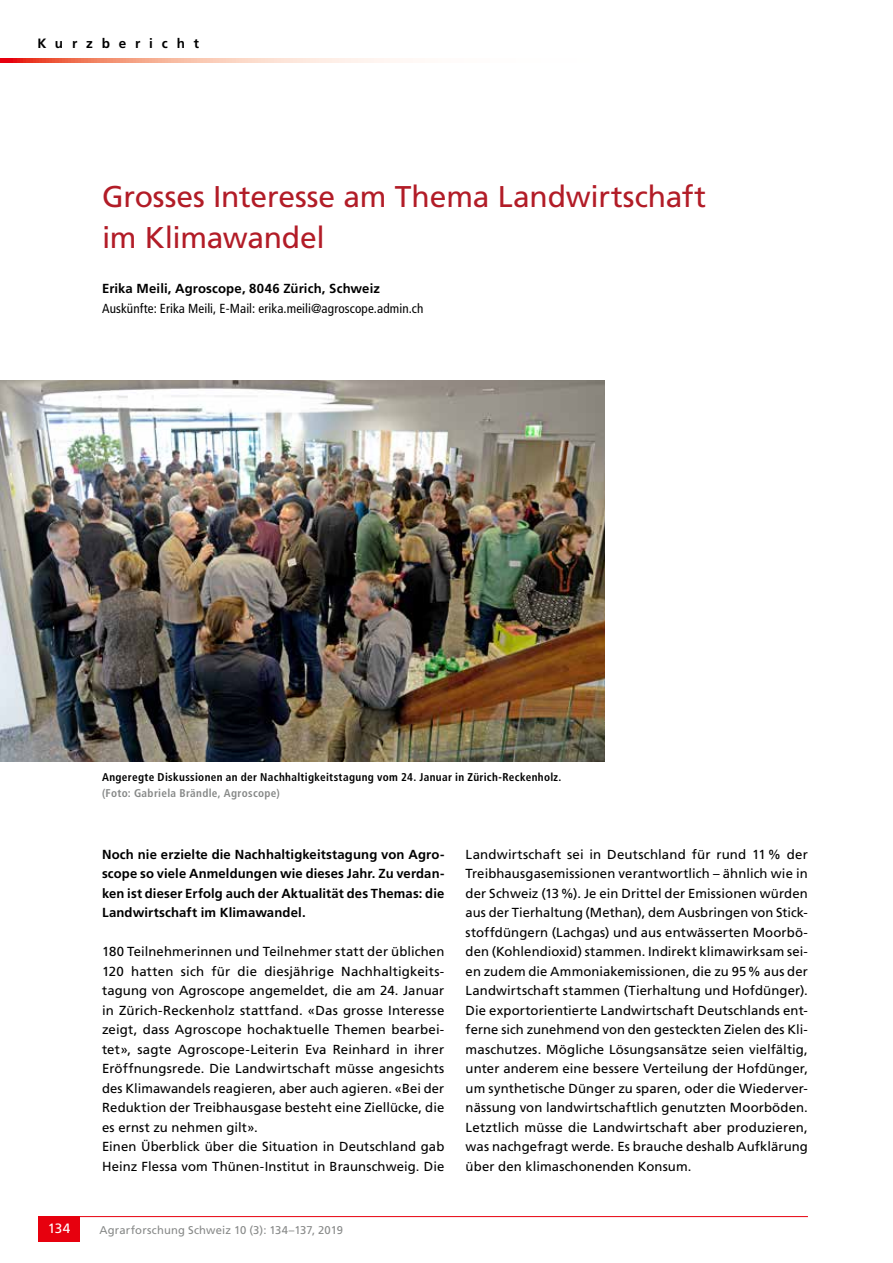
<style>
.page{position:relative;width:893px;height:1263px;background:#fff}
.page>*{position:absolute;margin:0;border:0;box-sizing:border-box;transform-origin:0 0}
.t1{font:30px/40.5px "Frutiger LT Std";letter-spacing:-.005em;color:#b21c27}
.t2{font:700 13.5px "Frutiger LT Std";letter-spacing:.655em;color:#000}
.t3{font:13.5px "Frutiger LT Std";color:#fff}
.t4{font:13.2px/19.5px "Frutiger LT Std";letter-spacing:.01em;color:#000}
.t5{font:700 13.2px/19.5px "Frutiger LT Std";letter-spacing:.01em;color:#000;text-align:justify}
.t6{font:condensed 13.2px "Frutiger LT Std";letter-spacing:.005em;color:#000}
.t7{font:700 condensed 11.25px "Frutiger LT Std";letter-spacing:.03em;color:#000}
.t8{font:11.25px "Frutiger LT Std";letter-spacing:.015em;color:#878988}
.t9{font:700 condensed 11.25px "Frutiger LT Std";letter-spacing:.03em;color:#878988}
</style>
<div class="page">
<svg style="left:0;top:58px;width:403px;height:5px;background:#f6b09e"></svg>
<hr style="left:38px;top:1216px;width:770px;height:1px;background:#e7000e">
<div style="left:38px;top:1216px;width:42px;height:26px;background:#e7000e"></div>
<img style="left:0;top:380px;width:605px;height:381px">
<p class="t2" style="left:37px;top:36px;width:163px">Kurzbericht</p>
<h1 class="t1" style="left:102px;top:177px;width:605px">Grosses Interesse am Thema Landwirtschaft im Klimawandel</h1>
<p class="t5" style="left:102px;top:279px;width:279px">Erika Meili, Agroscope, 8046 Zürich, Schweiz</p>
<p class="t6" style="left:102px;top:300px;width:323px">Auskünfte: Erika Meili, E-Mail: erika.meili@agroscope.admin.ch</p>
<p class="t7" style="left:102px;top:770px;width:461px">Angeregte Diskussionen an der Nachhaltigkeitstagung vom 24. Januar in Zürich-Reckenholz.</p>
<p class="t9" style="left:102px;top:787px;width:179px">(Foto: Gabriela Brändle, Agroscope)</p>
<p class="t5" style="left:102px;top:844px;width:344px">Noch nie erzielte die Nachhaltigkeitstagung von Agro&shy;scope so viele Anmeldungen wie dieses Jahr. Zu verdan&shy;ken ist dieser Erfolg auch der Aktualität des Themas: die Landwirtschaft im Klimawandel.</p>
<p class="t4" style="left:102px;top:942px;width:344px">180 Teilnehmerinnen und Teilnehmer statt der üblichen 120 hatten sich für die diesjährige Nachhaltigkeits&shy;tagung von Agroscope angemeldet, die am 24. Januar in Zürich-Reckenholz stattfand. «Das grosse Interesse zeigt, dass Agroscope hochaktuelle Themen bearbei&shy;tet», sagte Agroscope-Leiterin Eva Reinhard in ihrer Eröffnungsrede. Die Landwirtschaft müsse angesichts des Klimawandels reagieren, aber auch agieren. «Bei der Reduktion der Treibhausgase besteht eine Ziellücke, die es ernst zu nehmen gilt».<br>Einen Überblick über die Situation in Deutschland gab Heinz Flessa vom Thünen-Institut in Braunschweig. Die</p>
<p class="t3" style="left:48px;top:1221px;width:24px">134</p>
<p class="t8" style="left:99px;top:1223px;width:245px">Agrarforschung Schweiz 10 (3): 134–137, 2019</p>
<p class="t4" style="left:466px;top:844px;width:344px;text-align:justify">Landwirtschaft sei in Deutschland für rund 11% der Treibhausgasemissionen verantwortlich – ähnlich wie in der Schweiz (13%). Je ein Drittel der Emissionen würden aus der Tierhaltung (Methan), dem Ausbringen von Stick&shy;stoffdüngern (Lachgas) und aus entwässerten Moorbö&shy;den (Kohlendioxid) stammen. Indirekt klimawirksam sei&shy;en zudem die Ammoniakemissionen, die zu 95% aus der Landwirtschaft stammen (Tierhaltung und Hofdünger).<br>Die exportorientierte Landwirtschaft Deutschlands ent&shy;ferne sich zunehmend von den gesteckten Zielen des Kli&shy;maschutzes. Mögliche Lösungsansätze seien vielfältig, unter anderem eine bessere Verteilung der Hofdünger, um synthetische Dünger zu sparen, oder die Wiederver&shy;nässung von landwirtschaftlich genutzten Moorböden.<br>Letztlich müsse die Landwirtschaft aber produzieren, was nachgefragt werde. Es brauche deshalb Aufklärung über den klimaschonenden Konsum.</p>
</div>
